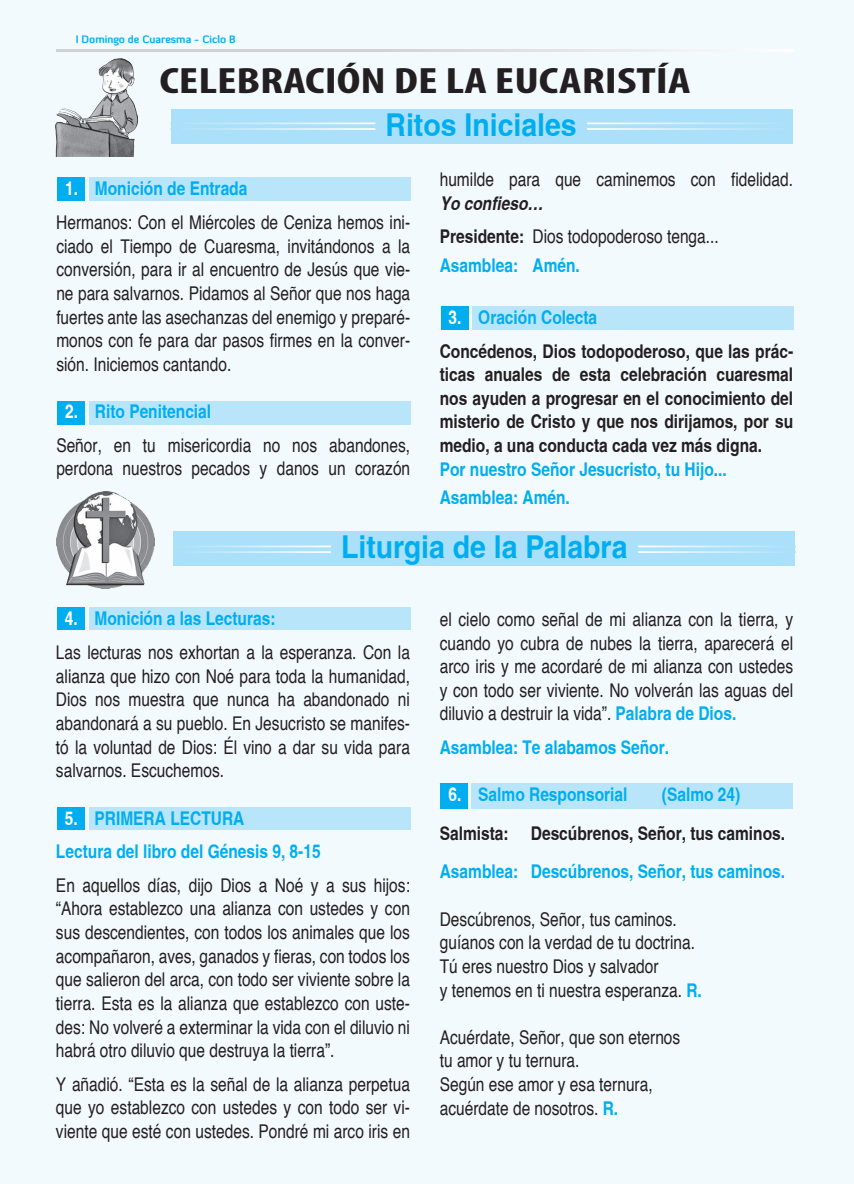
<style>
.page{position:relative;width:854px;height:1184px;background:#fff}
.page>*{position:absolute;margin:0;border:0;box-sizing:border-box;transform-origin:0 0}
.t1{font:700 condensed 36.75px "Myriad Pro";color:#231f20;scale:1.34 1}
.t2{font:700 condensed 31.5px "Helvetica";color:#00aeef;scale:1.1 1}
.t3{font:condensed 18.9px/23.6px "Helvetica";color:#231f20}
.t4{font:700 condensed 18.9px/23.6px "Helvetica";color:#231f20}
.t5{font:700 condensed 18.9px/33.6px "Helvetica";color:#00aeef}
.t6{font:700 10.5px "Diavlo";color:#00aeef}
.s1{font-weight:700;color:#fff}
.s2{font-weight:700;color:#00aeef}
.s3{font-weight:700;font-style:italic}
.s4{font-weight:700}
.s5{color:#fff}
.s6{color:#00aeef}
</style>
<div class="page">
<div style="left:0;top:0;width:853px;height:1183px;background:#f3fafe"></div>
<div style="left:57px;top:177px;width:28px;height:24px;background:#00aeef"></div>
<div style="left:89px;top:177px;width:321px;height:24px;background:#b9e5fa"></div>
<div style="left:57px;top:400px;width:28px;height:24px;background:#00aeef"></div>
<div style="left:89px;top:400px;width:321px;height:24px;background:#b9e5fa"></div>
<div style="left:441px;top:306px;width:27px;height:24px;background:#00aeef"></div>
<div style="left:472px;top:306px;width:321px;height:24px;background:#b9e5fa"></div>
<div style="left:439px;top:783px;width:28px;height:25px;background:#00aeef"></div>
<div style="left:471px;top:783px;width:321px;height:25px;background:#b9e5fa"></div>
<div style="left:57px;top:607px;width:28px;height:22px;background:#00aeef"></div>
<div style="left:89px;top:607px;width:321px;height:22px;background:#b9e5fa"></div>
<div style="left:57px;top:807px;width:28px;height:23px;background:#00aeef"></div>
<div style="left:89px;top:807px;width:321px;height:23px;background:#b9e5fa"></div>
<svg style="left:57px;top:49px;width:736px;height:2px"></svg>
<img style="left:56px;top:59px;width:81px;height:97px">
<div style="left:171px;top:109px;width:620px;height:34px;background:#aae0f9"></div>
<hr style="left:170px;top:122px;width:205px;height:2px;background:#fff">
<hr style="left:170px;top:128px;width:205px;height:2px;background:#fff">
<hr style="left:586px;top:128px;width:205px;height:2px;background:#fff">
<hr style="left:586px;top:122px;width:205px;height:2px;background:#fff">
<div style="left:173px;top:531px;width:621px;height:35px;background:#aae0f9"></div>
<img style="left:57px;top:491px;width:97px;height:97px">
<hr style="left:173px;top:545px;width:158px;height:2px;background:#fff">
<hr style="left:173px;top:551px;width:158px;height:2px;background:#fff">
<hr style="left:638px;top:551px;width:157px;height:2px;background:#fff">
<hr style="left:638px;top:545px;width:157px;height:2px;background:#fff">
<p class="t6" style="left:76px;top:32px;width:161px">I Domingo de Cuaresma - Ciclo B</p>
<h1 class="t1" style="left:159px;top:57px;width:398px">CELEBRACIÓN DE LA EUCARISTÍA</h1>
<h2 class="t2" style="left:385px;top:106px;width:175px">Ritos Iniciales</h2>
<p class="t3" style="left:56px;top:171px;width:355px;line-height:33.6px;text-indent:9px"><span class="s1">1.</span> <span class="s2">Monición de Entrada<br></span>Hermanos: Con el Miércoles de Ceniza hemos ini-</p>
<p class="t3" style="left:56px;top:234px;width:355px;text-align:justify">ciado el Tiempo de Cuaresma, invitándonos a la conversión, para ir al encuentro de Jesús que vie&shy;ne para salvarnos. Pidamos al Señor que nos haga fuertes ante las asechanzas del enemigo y preparé&shy;monos con fe para dar pasos firmes en la conver&shy;sión. Iniciemos cantando.</p>
<p class="t3" style="left:56px;top:394px;width:355px;line-height:33.6px;text-indent:9px"><span class="s1">2.</span> <span class="s2">Rito Penitencial<br></span>Señor, en tu misericordia no nos abandones,</p>
<p class="t3" style="left:56px;top:456px;width:355px">perdona nuestros pecados y danos un corazón</p>
<p class="t3" style="left:439px;top:167px;width:355px">humilde para que caminemos con fidelidad.</p>
<p class="t3" style="left:439px;top:185px;width:280px;line-height:33.6px"><span class="s3">Yo confieso…<br></span><span class="s4">Presidente:</span> Dios todopoderoso tenga...</p>
<p class="t5" style="left:439px;top:248px;width:142px">Asamblea: Amén.</p>
<p class="t4" style="left:439px;top:300px;width:355px;line-height:33.6px;text-indent:9px"><span class="s5">3.</span> <span class="s6">Oración Colecta<br></span>Concédenos, Dios todopoderoso, que las prác-</p>
<p class="t4" style="left:439px;top:362px;width:355px;text-align:justify">ticas anuales de esta celebración cuaresmal nos ayuden a progresar en el conocimiento del misterio de Cristo y que nos dirijamos, por su medio, a una conducta cada vez más digna.</p>
<p class="t5" style="left:439px;top:454px;width:288px;line-height:28.5px">Por nuestro Señor Jesucristo, tu Hijo...<br>Asamblea: Amén.</p>
<h2 class="t2" style="left:341px;top:527px;width:262px">Liturgia de la Palabra</h2>
<p class="t3" style="left:56px;top:601px;width:355px;line-height:33.6px;text-indent:9px"><span class="s1">4.</span> <span class="s2">Monición a las Lecturas:<br></span>Las lecturas nos exhortan a la esperanza. Con la</p>
<p class="t3" style="left:56px;top:663px;width:355px;text-align:justify">alianza que hizo con Noé para toda la humanidad, Dios nos muestra que nunca ha abandonado ni abandonará a su pueblo. En Jesucristo se manifes&shy;tó la voluntad de Dios: Él vino a dar su vida para salvarnos. Escuchemos.</p>
<p class="t5" style="left:56px;top:800px;width:266px;text-indent:9px"><span class="s5">5.</span> PRIMERA LECTURA<br>Lectura del libro del Génesis 9, 8-15</p>
<p class="t3" style="left:56px;top:872px;width:355px;text-align:justify">En aquellos días, dijo Dios a Noé y a sus hijos: “Ahora establezco una alianza con ustedes y con sus descendientes, con todos los animales que los acompañaron, aves, ganados y fieras, con todos los que salieron del arca, con todo ser viviente sobre la tierra. Esta es la alianza que establezco con uste&shy;des: No volveré a exterminar la vida con el diluvio ni habrá otro diluvio que destruya la tierra”.</p>
<p class="t3" style="left:56px;top:1071px;width:355px;text-align:justify">Y añadió. “Esta es la señal de la alianza perpetua que yo establezco con ustedes y con todo ser vi&shy;viente que esté con ustedes. Pondré mi arco iris en</p>
<p class="t3" style="left:439px;top:606px;width:355px;text-align:justify">el cielo como señal de mi alianza con la tierra, y cuando yo cubra de nubes la tierra, aparecerá el arco iris y me acordaré de mi alianza con ustedes y con todo ser viviente. No volverán las aguas del diluvio a destruir la vida”. <span class="s2">Palabra de Dios.</span></p>
<p class="t5" style="left:439px;top:730px;width:231px">Asamblea: Te alabamos Señor.</p>
<p class="t5" style="left:448px;top:777px;width:180px"><span class="s5">6.</span> Salmo Responsorial</p>
<p class="t5" style="left:661px;top:777px;width:80px">(Salmo 24)</p>
<p class="t4" style="left:439px;top:820px;width:347px">Salmista: Descúbrenos, Señor, tus caminos.</p>
<p class="t5" style="left:439px;top:854px;width:347px">Asamblea: Descúbrenos, Señor, tus caminos.</p>
<p class="t3" style="left:439px;top:906px;width:263px">Descúbrenos, Señor, tus caminos. guíanos con la verdad de tu doctrina.<br>Tú eres nuestro Dios y salvador<br>y tenemos en ti nuestra esperanza. <span class="s2">R.</span></p>
<p class="t3" style="left:439px;top:1024px;width:242px">Acuérdate, Señor, que son eternos tu amor y tu ternura.<br>Según ese amor y esa ternura, acuérdate de nosotros. <span class="s2">R.</span></p>
</div>
